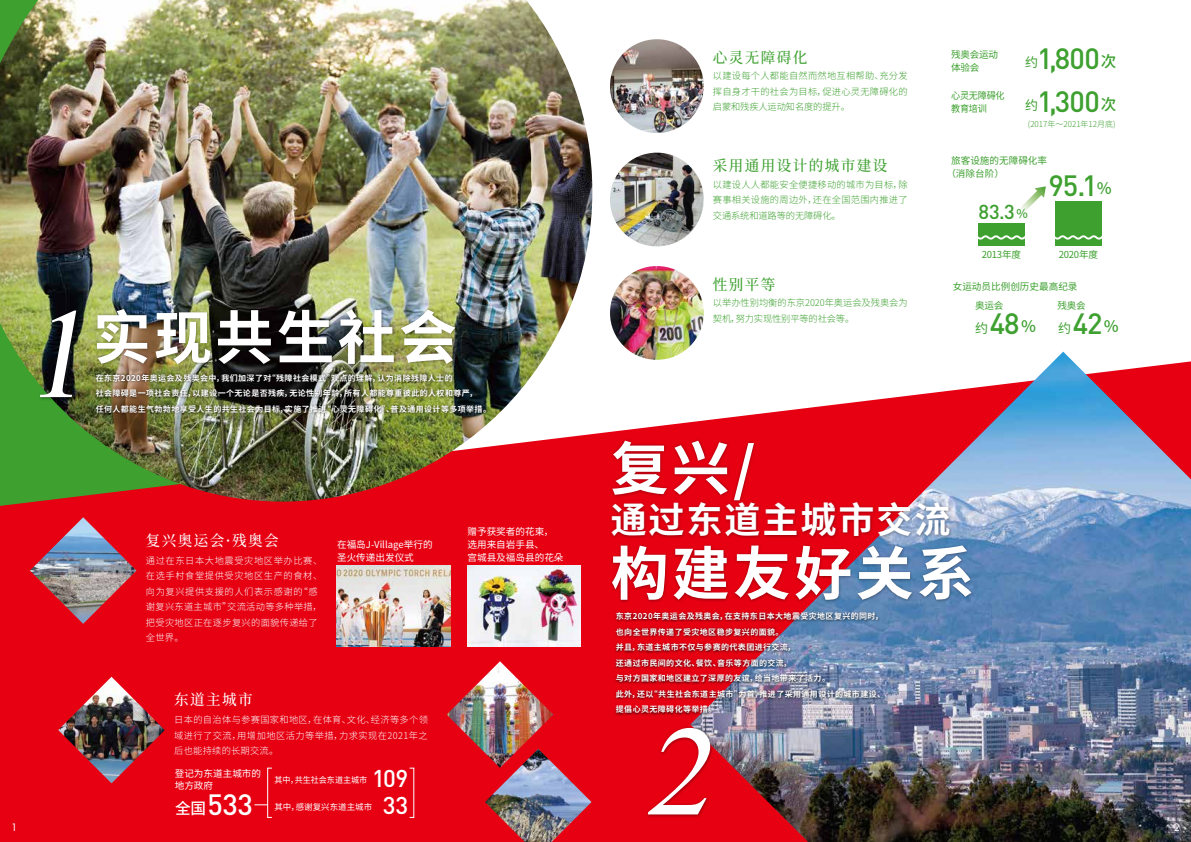
<style>
.page{position:relative;width:1191px;height:842px;background:#fff}
.page>*{position:absolute;margin:0;border:0;box-sizing:border-box;transform-origin:0 0}
.t1{font:italic 128px "Times New Roman";color:#fff}
.t2{font:700 58px "Noto Sans CJ Ksc";letter-spacing:.055em;color:#fff}
.t3{font:700 36px "Noto Sans CJ Ksc";letter-spacing:.055em;color:#fff}
.t4{font:500 29px "DIN";letter-spacing:-.025em;color:#3da02f}
.t5{font:500 29px "DIN";color:#fff}
.t6{font:500 24px "DIN";color:#fff}
.t7{font:500 20px "DIN";color:#3da02f}
.t8{font:500 15.6px "Noto Sans CJ Ksc";color:#3da02f}
.t9{font:500 15px "Noto Serif CJ Ksc";letter-spacing:.1em;color:#3da02f}
.t10{font:500 15px "Noto Serif CJ Ksc";letter-spacing:.1em;color:#fff}
.t11{font:13px "Noto Sans CJ Ksc";color:#3da02f}
.t12{font:500 10px "Futura Std";color:#fff}
.t13{font:9.6px/13px "Noto Sans CJ Ksc";color:#fff}
.t14{font:9.6px/13px "Noto Sans CJ Ksc";color:#3da02f}
.t15{font:9.6px/13px "Noto Sans CJ Ksc";letter-spacing:-.025em;color:#3da02f}
.t16{font:9.6px/13px "Noto Sans CJ Ksc";letter-spacing:-.025em;color:#3da02f;scale:.95 1}
.t17{font:300 9.2px/15.5px "Noto Sans CJ Ksc";letter-spacing:-.005em;color:#3da02f;text-align:justify}
.t18{font:300 9.2px/15.5px "Noto Sans CJ Ksc";letter-spacing:.065em;color:#fff}
.t19{font:300 9.2px/15.5px "Noto Sans CJ Ksc";letter-spacing:.045em;color:#fff;text-align:justify}
.t20{font:8.5px "Noto Sans CJ Ksc";color:#fff;scale:.95 1}
.t21{font:8.5px "Noto Sans CJ Ksc";color:#fff}
.t22{font:700 8px/15.5px "Noto Sans CJ Ksc";letter-spacing:.05em;color:#fff}
.t23{font:300 8px "Noto Sans CJ Ksc";color:#3da02f}
.s1{font-family:"Noto Sans CJ Ksc";font-size:15.6px}
.s2{font-family:"Noto Sans CJ Ksc";font-size:12px}
</style>
<div class="page">
<div style="left:0;top:422px;width:690px;height:420px;background:#e60012"></div>
<img style="left:0;top:0;width:592px;height:502px">
<img style="left:610px;top:266px;width:94px;height:94px;border-radius:47px">
<img style="left:610px;top:153px;width:94px;height:93px;border-radius:47px">
<img style="left:58px;top:677px;width:107px;height:106px">
<img style="left:30px;top:517px;width:106px;height:107px">
<img style="left:485px;top:749px;width:106px;height:93px">
<img style="left:447px;top:661px;width:106px;height:107px">
<img style="left:610px;top:39px;width:94px;height:94px;border-radius:47px">
<img style="left:690px;top:352px;width:501px;height:490px">
<img style="left:634px;top:741px;width:99px;height:101px">
<img style="left:467px;top:566px;width:113px;height:81px">
<img style="left:337px;top:566px;width:113px;height:81px">
<svg style="left:1021px;top:186px;width:24px;height:25px"></svg>
<img style="left:607px;top:435px;width:376px;height:226px">
<img style="left:613px;top:610px;width:273px;height:131px">
<img style="left:111px;top:304px;width:354px;height:66px">
<img style="left:111px;top:370px;width:380px;height:70px">
<img style="left:13px;top:287px;width:98px;height:154px">
<div style="left:267px;top:768px;width:5px;height:50px;border:1px solid #fff"></div>
<svg style="left:254px;top:804px;width:14px;height:1px"></svg>
<div style="left:1055px;top:201px;width:46px;height:44px;background:#3da02f"></div>
<div style="left:978px;top:223px;width:46px;height:22px;background:#3da02f"></div>
<svg style="left:978px;top:234px;width:47px;height:7px"></svg>
<svg style="left:1055px;top:234px;width:47px;height:7px"></svg>
<h1 class="t1" style="left:23px;top:268px;width:95px">1</h1>
<h2 class="t2" style="left:93px;top:305px;width:365px">实现共生社会</h2>
<p class="t22" style="left:96px;top:370px;width:383px">在东京2020年奥运会及残奥会中，我们加深了对“残障社会模式”观点的理解，认为消除残障人士的<br>社会障碍是一项社会责任，以建设一个无论是否残疾，无论性别年龄，所有人都能尊重彼此的人权和尊严，</p>
<p class="t22" style="left:96px;top:401px;width:397px">任何人都能生气勃勃地享受人生的共生社会为目标，实施了推进“心灵无障碍化”、普及通用设计等多项举措。</p>
<h3 class="t10" style="left:146px;top:532px;width:134px">复兴奥运会·残奥会</h3>
<p class="t18" style="left:146px;top:553px;width:178px">通过在东日本大地震受灾地区举办比赛、在选手村食堂提供受灾地区生产的食材、向为复兴提供支援的人们表示感谢的“感谢复兴东道主城市”交流活动等多种举措，把受灾地区正在逐步复兴的面貌传递给了全世界。</p>
<p class="t13" style="left:337px;top:538px;width:97px">在福岛J-Village举行的圣火传递出发仪式</p>
<h3 class="t10" style="left:174px;top:691px;width:80px">东道主城市</h3>
<p class="t19" style="left:174px;top:712px;width:255px">日本的自治体与参赛国家和地区，在体育、文化、经济等多个领域进行了交流，用增加地区活力等举措，力求实现在2021年之后也能持续的长期交流。</p>
<p class="t13" style="left:175px;top:767px;width:88px;line-height:12px">登记为东道主城市的地方政府</p>
<h3 class="t5" style="left:175px;top:786px;width:79px"><span class="s1">全国</span>533</h3>
<p class="t20" style="left:274px;top:775px;width:99px">其中，共生社会东道主城市</p>
<h3 class="t6" style="left:372px;top:763px;width:38px">109</h3>
<p class="t21" style="left:274px;top:802px;width:99px">其中，感谢复兴东道主城市</p>
<h3 class="t6" style="left:383px;top:790px;width:27px">33</h3>
<p class="t13" style="left:467px;top:525px;width:98px">赠予获奖者的花束，选用来自岩手县、<br>宫城县及福岛县的花朵</p>
<h3 class="t9" style="left:712px;top:49px;width:96px">心灵无障碍化</h3>
<p class="t17" style="left:713px;top:69px;width:196px">以建设每个人都能自然而然地互相帮助、充分发挥自身才干的社会为目标，促进心灵无障碍化的启蒙和残疾人运动知名度的提升。</p>
<h3 class="t9" style="left:712px;top:157px;width:176px">采用通用设计的城市建设</h3>
<p class="t17" style="left:713px;top:177px;width:196px">以建设人人都能安全便捷移动的城市为目标，除赛事相关设施的周边外，还在全国范围内推进了交通系统和道路等的无障碍化。</p>
<h3 class="t9" style="left:712px;top:276px;width:64px">性别平等</h3>
<p class="t17" style="left:713px;top:295px;width:196px">以举办性别均衡的东京2020年奥运会及残奥会为契机，努力实现性别平等的社会等。</p>
<p class="t15" style="left:951px;top:48px;width:49px">残奥会运动体验会</p>
<h3 class="t4" style="left:1037px;top:40px;width:81px">1,800<span class="s1">次</span></h3>
<p class="t16" style="left:951px;top:89px;width:58px">心灵无障碍化教育培训</p>
<h3 class="t8" style="left:1100px;top:95px;width:17px">次</h3>
<h3 class="t11" style="left:1025px;top:55px;width:14px">约</h3>
<h3 class="t11" style="left:1025px;top:97px;width:14px">约</h3>
<h3 class="t4" style="left:1037px;top:83px;width:64px">1,300</h3>
<p class="t23" style="left:1027px;top:119px;width:89px">(2017年～2021年12月底)</p>
<p class="t14" style="left:946px;top:155px;width:102px;text-indent:5px">旅客设施的无障碍化率（消除台阶）</p>
<h3 class="t4" style="left:1048px;top:166px;width:65px">95.1<span class="s1">％</span></h3>
<h3 class="t7" style="left:978px;top:199px;width:51px">83.3<span class="s2">％</span></h3>
<p class="t15" style="left:981px;top:249px;width:41px">2013年度</p>
<p class="t15" style="left:1058px;top:248px;width:41px">2020年度</p>
<p class="t14" style="left:952px;top:280px;width:126px">女运动员比例创历史最高纪录</p>
<h3 class="t11" style="left:975px;top:321px;width:14px">约</h3>
<h3 class="t4" style="left:989px;top:305px;width:48px">48<span class="s1">％</span></h3>
<h3 class="t11" style="left:1058px;top:321px;width:14px">约</h3>
<h3 class="t4" style="left:1073px;top:305px;width:48px">42<span class="s1">％</span></h3>
<p class="t15" style="left:975px;top:299px;width:30px">奥运会</p>
<p class="t15" style="left:1057px;top:299px;width:30px">残奥会</p>
<h2 class="t2" style="left:610px;top:436px;width:146px">复兴/</h2>
<h3 class="t3" style="left:610px;top:500px;width:341px">通过东道主城市交流</h3>
<h2 class="t2" style="left:610px;top:541px;width:365px">构建友好关系</h2>
<p class="t22" style="left:616px;top:609px;width:271px">东京2020年奥运会及残奥会，在支持东日本大地震受灾地区复兴的同时，也向全世界传递了受灾地区稳步复兴的面貌。<br>并且，东道主城市不仅与参赛的代表团进行交流，<br>还通过市民间的文化、餐饮、音乐等方面的交流，<br>与对方国家和地区建立了深厚的友谊，给当地带来了活力。<br>此外，还以“共生社会东道主城市”为首，推进了采用通用设计的城市建设、提倡心灵无障碍化等举措。</p>
<h1 class="t1" style="left:645px;top:685px;width:95px">2</h1>
<p class="t12" style="left:11px;top:821px;width:7px">1</p>
<p class="t12" style="left:1173px;top:821px;width:7px">2</p>
</div>
